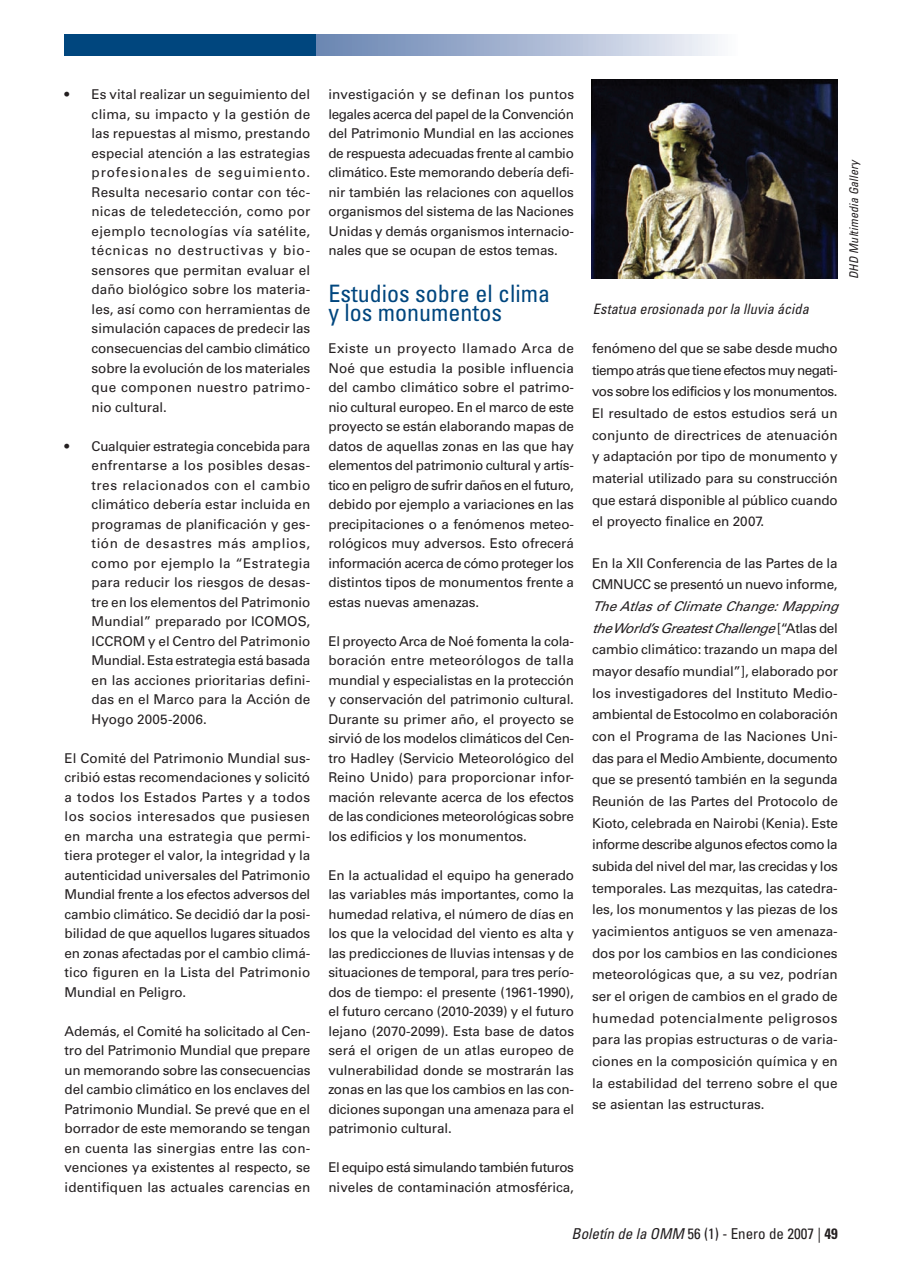
<style>
.page{position:relative;width:899px;height:1264px;background:#fff}
.page>*{position:absolute;margin:0;border:0;box-sizing:border-box;transform-origin:0 0}
.Heading_1{font:condensed 24px/19.5px "Univers";color:#00467e}
.t1{font:condensed 15px "Univers";color:#231f20}
.t2{font:italic condensed 14.25px "Univers";letter-spacing:.005em;color:#231f20}
.TEXTO_CORRIDO{font:13.5px/19.5px "Univers";letter-spacing:-.01em;color:#231f20;text-align:justify}
.Bullets{font:13.5px/19.5px "Univers";letter-spacing:.005em;color:#231f20;text-align:justify}
.credit{font:italic condensed 12px "Univers";color:#231f20}
.s1{font-style:italic}
.s2{font-weight:700}
</style>
<div class="page">
<div style="left:64px;top:35px;width:252px;height:21px;background:#00467e"></div>
<div style="left:316px;top:35px;width:421px;height:21px;background:linear-gradient(to right,#6481b0,#f5f6fb)"></div>
<img style="left:591px;top:80px;width:246px;height:198px">
<p class="Bullets" style="left:92px;top:85px;width:220px;text-indent:-27px">• Es vital realizar un seguimiento del clima, su impacto y la gestión de las repuestas al mismo, prestando especial atención a las estrategias profesionales de seguimiento.<br>Resulta necesario contar con téc&shy;nicas de teledetección, como por ejemplo tecnologías vía satélite, técnicas no destructivas y bio&shy;sensores que permitan evaluar el daño biológico sobre los materia&shy;les, así como con herramientas de simulación capaces de predecir las consecuencias del cambio climático sobre la evolución de los materiales que componen nuestro patrimo&shy;nio cultural.</p>
<p class="Bullets" style="left:92px;top:436px;width:220px;text-indent:-27px">• Cualquier estrategia concebida para enfrentarse a los posibles desas&shy;tres relacionados con el cambio climático debería estar incluida en programas de planificación y ges&shy;tión de desastres más amplios, como por ejemplo la “Estrategia para reducir los riesgos de desas&shy;tre en los elementos del Patrimonio Mundial” preparado por ICOMOS, ICCROM y el Centro del Patrimonio Mundial. Esta estrategia está basada en las acciones prioritarias defini&shy;das en el Marco para la Acción de Hyogo 2005-2006.</p>
<p class="TEXTO_CORRIDO" style="left:65px;top:748px;width:247px">El Comité del Patrimonio Mundial sus&shy;cribió estas recomendaciones y solicitó a todos los Estados Partes y a todos los socios interesados que pusiesen en marcha una estrategia que permi&shy;tiera proteger el valor, la integridad y la autenticidad universales del Patrimonio Mundial frente a los efectos adversos del cambio climático. Se decidió dar la posi&shy;bilidad de que aquellos lugares situados en zonas afectadas por el cambio climá&shy;tico figuren en la Lista del Patrimonio Mundial en Peligro.</p>
<p class="TEXTO_CORRIDO" style="left:65px;top:1021px;width:247px">Además, el Comité ha solicitado al Cen&shy;tro del Patrimonio Mundial que prepare un memorando sobre las consecuencias del cambio climático en los enclaves del Patrimonio Mundial. Se prevé que en el borrador de este memorando se tengan en cuenta las sinergias entre las con&shy;venciones ya existentes al respecto, se identifiquen las actuales carencias en</p>
<p class="TEXTO_CORRIDO" style="left:328px;top:85px;width:247px">investigación y se definan los puntos legales acerca del papel de la Convención del Patrimonio Mundial en las acciones de respuesta adecuadas frente al cambio climático. Este memorando debería defi&shy;nir también las relaciones con aquellos organismos del sistema de las Naciones Unidas y demás organismos internacio&shy;nales que se ocupan de estos temas.</p>
<p class="Heading_1" style="left:328px;top:283px;width:223px">Estudios sobre el clima y los monumentos</p>
<p class="TEXTO_CORRIDO" style="left:328px;top:338px;width:247px">Existe un proyecto llamado Arca de Noé que estudia la posible influencia del cambo climático sobre el patrimo&shy;nio cultural europeo. En el marco de este proyecto se están elaborando mapas de datos de aquellas zonas en las que hay elementos del patrimonio cultural y artís&shy;tico en peligro de sufrir daños en el futuro, debido por ejemplo a variaciones en las precipitaciones o a fenómenos meteo&shy;rológicos muy adversos. Esto ofrecerá información acerca de cómo proteger los distintos tipos de monumentos frente a estas nuevas amenazas.</p>
<p class="TEXTO_CORRIDO" style="left:328px;top:631px;width:247px">El proyecto Arca de Noé fomenta la cola&shy;boración entre meteorólogos de talla mundial y especialistas en la protección y conservación del patrimonio cultural.<br>Durante su primer año, el proyecto se sirvió de los modelos climáticos del Cen&shy;tro Hadley (Servicio Meteorológico del Reino Unido) para proporcionar infor&shy;mación relevante acerca de los efectos de las condiciones meteorológicas sobre los edificios y los monumentos.</p>
<p class="TEXTO_CORRIDO" style="left:328px;top:865px;width:247px">En la actualidad el equipo ha generado las variables más importantes, como la humedad relativa, el número de días en los que la velocidad del viento es alta y las predicciones de lluvias intensas y de situaciones de temporal, para tres perío&shy;dos de tiempo: el presente (1961-1990), el futuro cercano (2010-2039) y el futuro lejano (2070-2099). Esta base de datos será el origen de un atlas europeo de vulnerabilidad donde se mostrarán las zonas en las que los cambios en las con&shy;diciones supongan una amenaza para el patrimonio cultural.</p>
<p class="TEXTO_CORRIDO" style="left:328px;top:1157px;width:247px">El equipo está simulando también futuros niveles de contaminación atmosférica,</p>
<p class="t2" style="left:593px;top:300px;width:217px">Estatua erosionada por la lluvia ácida</p>
<p class="credit" style="left:846px;top:279px;width:121px;rotate:-90deg">DHD Multimedia Gallery</p>
<p class="TEXTO_CORRIDO" style="left:592px;top:337px;width:247px;line-height:21.6px">fenómeno del que se sabe desde mucho tiempo atrás que tiene efectos muy negati&shy;vos sobre los edificios y los monumentos.<br>El resultado de estos estudios será un conjunto de directrices de atenuación y adaptación por tipo de monumento y material utilizado para su construcción que estará disponible al público cuando el proyecto finalice en 2007.</p>
<p class="TEXTO_CORRIDO" style="left:592px;top:552px;width:253px;line-height:21.6px;text-align:left">En la XII Conferencia de las Partes de la CMNUCC se presentó un nuevo informe, <span class="s1">TheAtlasofClimateChange:Mapping theWorld’sGreatestChallenge</span>[ “ A t l a s d e l cambio climático: trazando un mapa del mayor desafío mundial”], elaborado por los investigadores del Instituto Medio&shy;ambiental de Estocolmo en colaboración con el Programa de las Naciones Uni&shy;das para el Medio Ambiente, documento que se presentó también en la segunda Reunión de las Partes del Protocolo de Kioto, celebrada en Nairobi (Kenia). Este informe describe algunos efectos como la subida del nivel del mar, las crecidas y los temporales. Las mezquitas, las catedra&shy;les, los monumentos y las piezas de los yacimientos antiguos se ven amenaza&shy;dos por los cambios en las condiciones meteorológicas que, a su vez, podrían ser el origen de cambios en el grado de humedad potencialmente peligrosos para las propias estructuras o de varia&shy;ciones en la composición química y en la estabilidad del terreno sobre el que se asientan las estructuras.</p>
<p class="t1" style="left:571px;top:1224px;width:268px"><span class="s1">Boletín de la OMM</span> 56 (1) - Enero de 2007 | <span class="s2">49</span></p>
</div>
